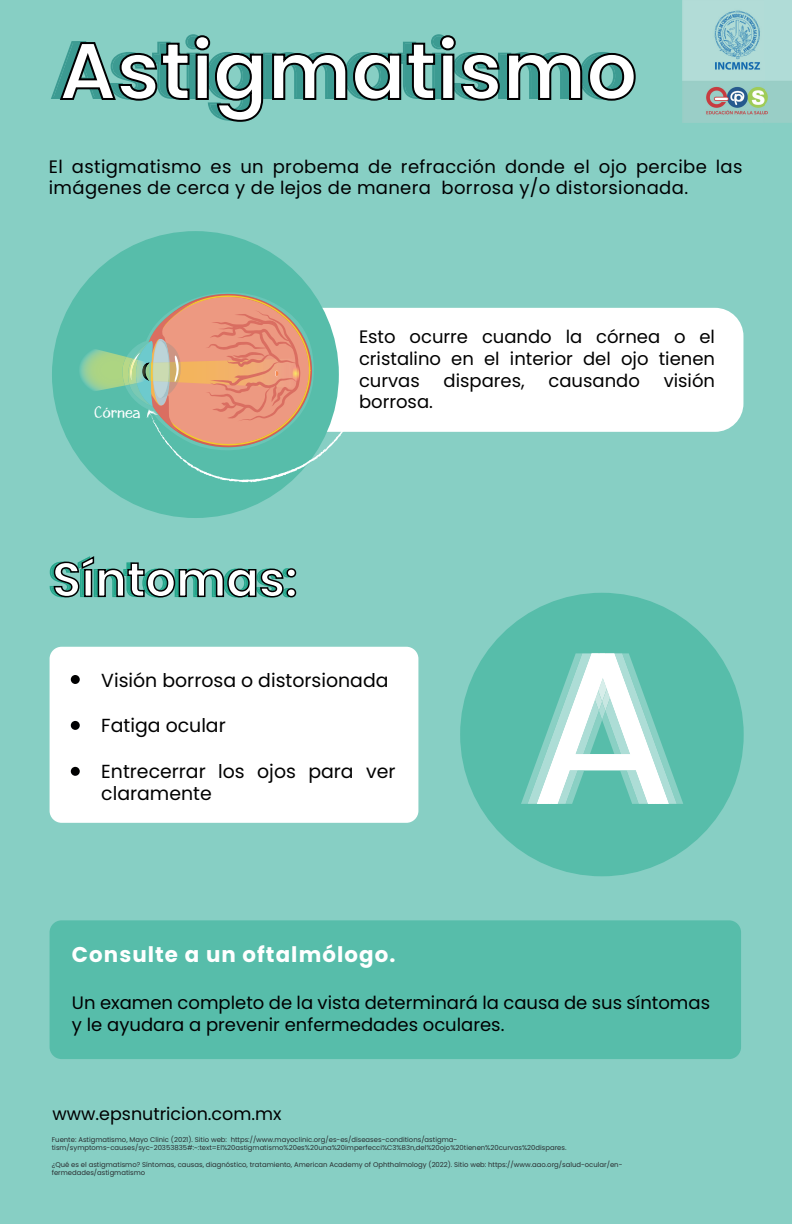
<style>
.page{position:relative;width:792px;height:1224px;background:#87cfc4}
.page>*{position:absolute;margin:0;border:0;box-sizing:border-box;transform-origin:0 0}
.t1{font:600 80px "Poppins";color:#fff}
.t2{font:600 48px "Poppins";color:#fff}
.t3{font:700 21.4px "Poppins";letter-spacing:.05em;color:#fff}
.t4{font:18.9px/22.7px "Poppins";color:#000001}
.t5{font:18px/21.6px "Poppins";color:#000001;text-align:justify}
.t6{font:18px/21.6px "Poppins";letter-spacing:.02em;color:#000002}
.t7{font:17.5px "Poppins";color:#000001}
.t8{font:14.8px "DK Borrowdale";color:#fff}
.t9{font:6.9px/8.2px "Poppins";color:#2a2f32}
</style>
<div class="page">
<div style="left:345px;top:308px;width:398px;height:124px;background:#fff"></div>
<svg style="left:58px;top:34px;width:206px;height:88px"></svg>
<svg style="left:271px;top:34px;width:365px;height:67px"></svg>
<div style="left:52px;top:231px;width:287px;height:287px;background:#57bdaa;border-radius:50%"></div>
<img style="left:79px;top:349px;width:46px;height:42px">
<img style="left:122px;top:357px;width:3px;height:28px">
<div style="left:460px;top:593px;width:284px;height:283px;background:#57bdaa;border-radius:50%"></div>
<svg style="left:125px;top:292px;width:220px;height:190px"></svg>
<img style="left:683px;top:0;width:109px;height:122px">
<svg style="left:50px;top:556px;width:247px;height:42px"></svg>
<svg style="left:521px;top:653px;width:162px;height:151px"></svg>
<div style="left:50px;top:647px;width:368px;height:176px;background:#fff;border-radius:12px"></div>
<div style="left:71px;top:675px;width:9px;height:9px;background:#000001;border-radius:50%"></div>
<div style="left:71px;top:721px;width:9px;height:9px;background:#000001;border-radius:50%"></div>
<div style="left:71px;top:767px;width:9px;height:9px;background:#000001;border-radius:50%"></div>
<div style="left:50px;top:920px;width:691px;height:139px;background:#57bdaa;border-radius:12px"></div>
<h1 class="t1" style="left:59px;top:25px;width:580px">Astigmatismo</h1>
<h3 class="t6" style="left:49px;top:156px;width:695px">El astigmatismo es un probema de refracción donde el ojo percibe las imágenes de cerca y de lejos de manera borrosa y/o distorsionada.</h3>
<h3 class="t8" style="left:94px;top:403px;width:48px">Córnea</h3>
<h2 class="t2" style="left:52px;top:552px;width:247px">Síntomas:</h2>
<h3 class="t5" style="left:359px;top:326px;width:358px">Esto ocurre cuando la córnea o el cristalino en el interior del ojo tienen curvas</h3>
<h3 class="t5" style="left:444px;top:370px;width:83px">dispares,</h3>
<h3 class="t5" style="left:549px;top:370px;width:93px">causando</h3>
<h3 class="t5" style="left:664px;top:370px;width:53px">visión</h3>
<h3 class="t5" style="left:359px;top:391px;width:75px">borrosa.</h3>
<h3 class="t4" style="left:101px;top:669px;width:289px">Visión borrosa o distorsionada</h3>
<h3 class="t4" style="left:101px;top:714px;width:126px">Fatiga ocular</h3>
<h3 class="t4" style="left:101px;top:760px;width:296px">Entrecerrar los ojos para ver claramente</h3>
<h3 class="t3" style="left:72px;top:942px;width:325px">Consulte a un oftalmólogo.</h3>
<h3 class="t5" style="left:72px;top:992px;width:640px">Un examen completo de la vista determinará la causa de sus síntomas y le ayudara a prevenir enfermedades oculares.</h3>
<h3 class="t7" style="left:53px;top:1104px;width:230px">www.epsnutricion.com.mx</h3>
<p class="t9" style="left:52px;top:1136px;width:516px">Fuente: Astigmatismo, Mayo Clinic (2021). Sitio web: https://www.mayoclinic.org/es-es/diseases-conditions/astigma&shy;tism/symptoms-causes/syc-20353835#:~:text=El%20astigmatismo%20es%20una%20imperfecci%C3%B3n,del%20ojo%20tienen%20curvas%20dispares.</p>
<p class="t9" style="left:52px;top:1160px;width:572px">¿Qué es el astigmatismo? Síntomas, causas, diagnóstico, tratamiento, American Academy of Ophthalmology (2022). Sitio web: https://www.aao.org/salud-ocular/en&shy;fermedades/astigmatismo</p>
</div>
